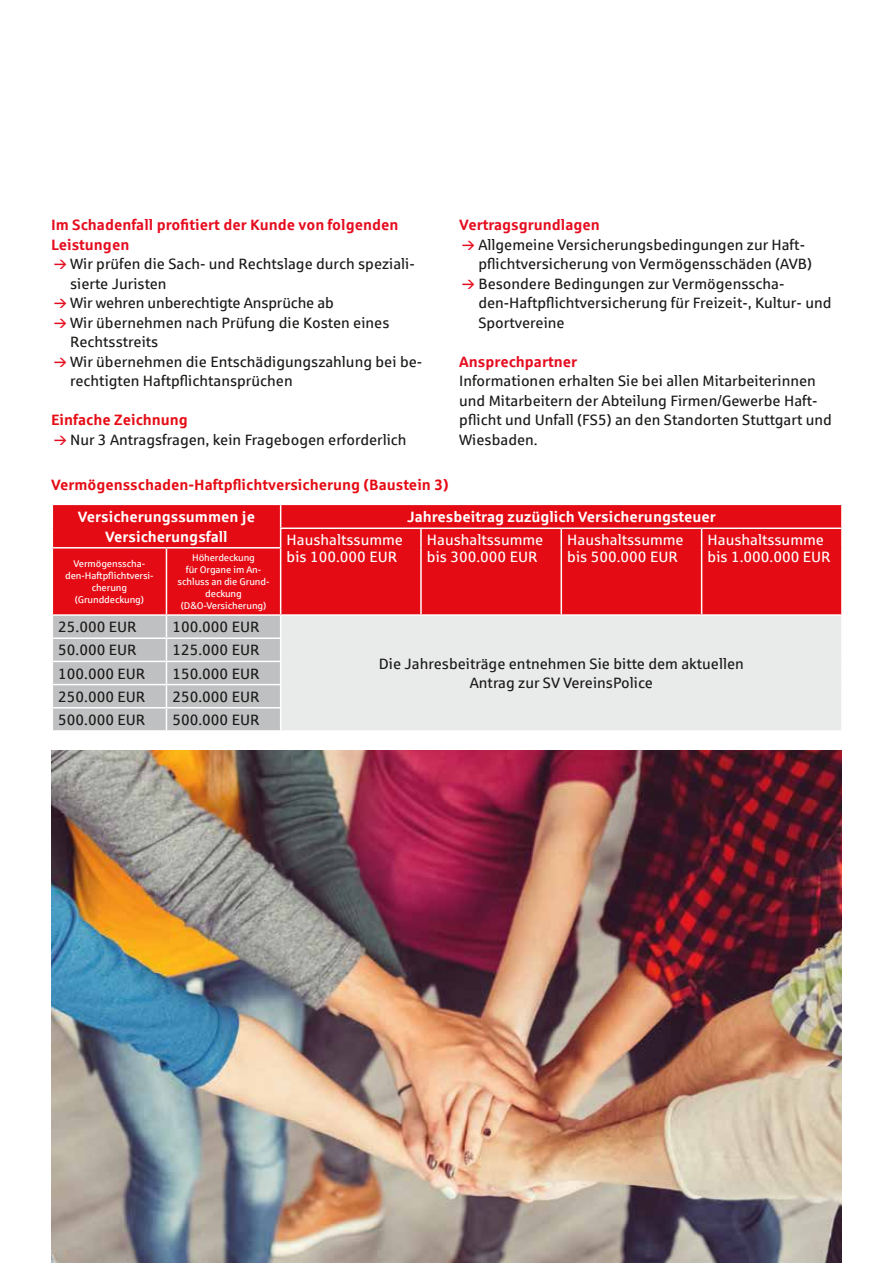
<style>
.page{position:relative;width:893px;height:1263px;background:#fff}
.page>*{position:absolute;margin:0;border:0;box-sizing:border-box;transform-origin:0 0}
.t1{font:15px/19.5px "Sparkasse Rg";color:#1c1b1a}
.t2{font:15px/16.5px "Sparkasse Rg";color:#fff}
.t3{font:700 15px/19.5px "Sparkasse Rg";color:#e60c1f}
.t4{font:700 15px/19.5px "Sparkasse Rg";color:#fff;text-align:center}
.t5{font:700 15px "Sparkasse Rg";color:#e50b14}
.t6{font:9.75px/12px "Sparkasse Rg";letter-spacing:-.01em;color:#fff;text-align:center}
</style>
<div class="page">
<img style="left:51px;top:750px;width:791px;height:513px">
<div style="left:53px;top:505px;width:788px;height:109px;background:#e50b14"></div>
<div style="left:281px;top:615px;width:561px;height:116px;background:#e9eaea"></div>
<hr style="left:280px;top:527px;width:141px;height:2px;background:#fff">
<svg style="left:280px;top:505px;width:1px;height:42px"></svg>
<hr style="left:421px;top:527px;width:140px;height:2px;background:#fff">
<svg style="left:420px;top:529px;width:2px;height:19px"></svg>
<hr style="left:561px;top:527px;width:141px;height:2px;background:#fff">
<svg style="left:561px;top:529px;width:1px;height:19px"></svg>
<hr style="left:702px;top:527px;width:141px;height:2px;background:#fff">
<svg style="left:701px;top:529px;width:1px;height:19px"></svg>
<svg style="left:841px;top:529px;width:1px;height:19px"></svg>
<hr style="left:166px;top:548px;width:1px;height:66px;background:#fff">
<hr style="left:280px;top:548px;width:1px;height:66px;background:#fff">
<hr style="left:420px;top:548px;width:2px;height:66px;background:#fff">
<hr style="left:561px;top:548px;width:1px;height:66px;background:#fff">
<hr style="left:701px;top:548px;width:1px;height:66px;background:#fff">
<hr style="left:281px;top:614px;width:140px;height:2px;background:#fff">
<hr style="left:421px;top:614px;width:140px;height:2px;background:#fff">
<hr style="left:561px;top:614px;width:141px;height:2px;background:#fff">
<hr style="left:702px;top:614px;width:141px;height:2px;background:#fff">
<hr style="left:841px;top:616px;width:2px;height:22px;background:#fff">
<hr style="left:841px;top:638px;width:2px;height:23px;background:#fff">
<hr style="left:841px;top:661px;width:2px;height:24px;background:#fff">
<hr style="left:841px;top:685px;width:2px;height:23px;background:#fff">
<hr style="left:841px;top:708px;width:2px;height:22px;background:#fff">
<hr style="left:281px;top:730px;width:140px;height:2px;background:#fff">
<hr style="left:421px;top:730px;width:140px;height:2px;background:#fff">
<hr style="left:561px;top:730px;width:141px;height:2px;background:#fff">
<hr style="left:702px;top:730px;width:141px;height:2px;background:#fff">
<hr style="left:52px;top:547px;width:114px;height:1px;background:#fff">
<hr style="left:166px;top:547px;width:115px;height:1px;background:#fff">
<svg style="left:52px;top:615px;width:228px;height:115px;background:#c5c6c7"></svg>
<p class="t3" style="left:51px;top:215px;width:349px">Im Schadenfall profitiert der Kunde von folgenden<br>Leistungen</p>
<p class="t1" style="left:70px;top:254px;width:354px">Wir prüfen die Sach- und Rechtslage durch speziali&shy;sierte Juristen<br>Wir wehren unberechtigte Ansprüche ab<br>Wir übernehmen nach Prüfung die Kosten eines Rechtsstreits<br>Wir übernehmen die Entschädigungszahlung bei be&shy;rechtigten Haftpflichtansprüchen</p>
<p class="t5" style="left:51px;top:410px;width:138px">Einfache Zeichnung</p>
<p class="t1" style="left:70px;top:429px;width:338px">Nur 3 Antragsfragen, kein Fragebogen erforderlich</p>
<p class="t3" style="left:459px;top:215px;width:142px">Vertragsgrundlagen</p>
<p class="t1" style="left:478px;top:234px;width:355px">Allgemeine Versicherungsbedingungen zur Haft&shy;pflichtversicherung von Vermögensschäden (AVB)<br>Besondere Bedingungen zur Vermögensscha&shy;den-Haftpflichtversicherung für Freizeit-, Kultur- und Sportvereine</p>
<p class="t3" style="left:459px;top:351px;width:119px">Ansprechpartner</p>
<p class="t1" style="left:459px;top:371px;width:374px">Informationen erhalten Sie bei allen Mitarbeiterinnen und Mitarbeitern der Abteilung Firmen/Gewerbe Haft&shy;pflicht und Unfall (FS5) an den Standorten Stuttgart und Wiesbaden.</p>
<p class="t5" style="left:51px;top:475px;width:399px">Vermögensschaden-Haftpflichtversicherung (Baustein 3)</p>
<p class="t4" style="left:78px;top:507px;width:179px">Versicherungssummen je<br>Versicherungsfall</p>
<p class="t4" style="left:407px;top:507px;width:310px">Jahresbeitrag zuzüglich Versicherungsteuer</p>
<p class="t2" style="left:287px;top:532px;width:118px">Haushaltssumme bis 100.000 EUR</p>
<p class="t2" style="left:427px;top:532px;width:118px">Haushaltssumme bis 300.000 EUR</p>
<p class="t2" style="left:567px;top:532px;width:118px">Haushaltssumme bis 500.000 EUR</p>
<p class="t2" style="left:708px;top:532px;width:125px">Haushaltssumme bis 1.000.000 EUR</p>
<p class="t6" style="left:65px;top:557px;width:90px">Vermögensscha&shy;den-Haftpflichtversi&shy;cherung (Grunddeckung)</p>
<p class="t6" style="left:178px;top:551px;width:93px">Höherdeckung<br>für Organe im An&shy;schluss an die Grund&shy;deckung (D&amp;O-Versicherung)</p>
<p class="t1" style="left:58px;top:617px;width:80px">25.000 EUR</p>
<p class="t1" style="left:172px;top:617px;width:89px">100.000 EUR</p>
<p class="t1" style="left:58px;top:640px;width:80px">50.000 EUR</p>
<p class="t1" style="left:172px;top:640px;width:89px">125.000 EUR</p>
<p class="t1" style="left:58px;top:663px;width:89px">100.000 EUR</p>
<p class="t1" style="left:172px;top:663px;width:89px">150.000 EUR</p>
<p class="t1" style="left:58px;top:686px;width:89px">250.000 EUR</p>
<p class="t1" style="left:172px;top:686px;width:89px">250.000 EUR</p>
<p class="t1" style="left:58px;top:709px;width:89px">500.000 EUR</p>
<p class="t1" style="left:172px;top:709px;width:89px">500.000 EUR</p>
<p class="t1" style="left:379px;top:653px;width:367px;text-align:center">Die Jahresbeiträge entnehmen Sie bitte dem aktuellen<br>Antrag zur SV VereinsPolice</p>
</div>
